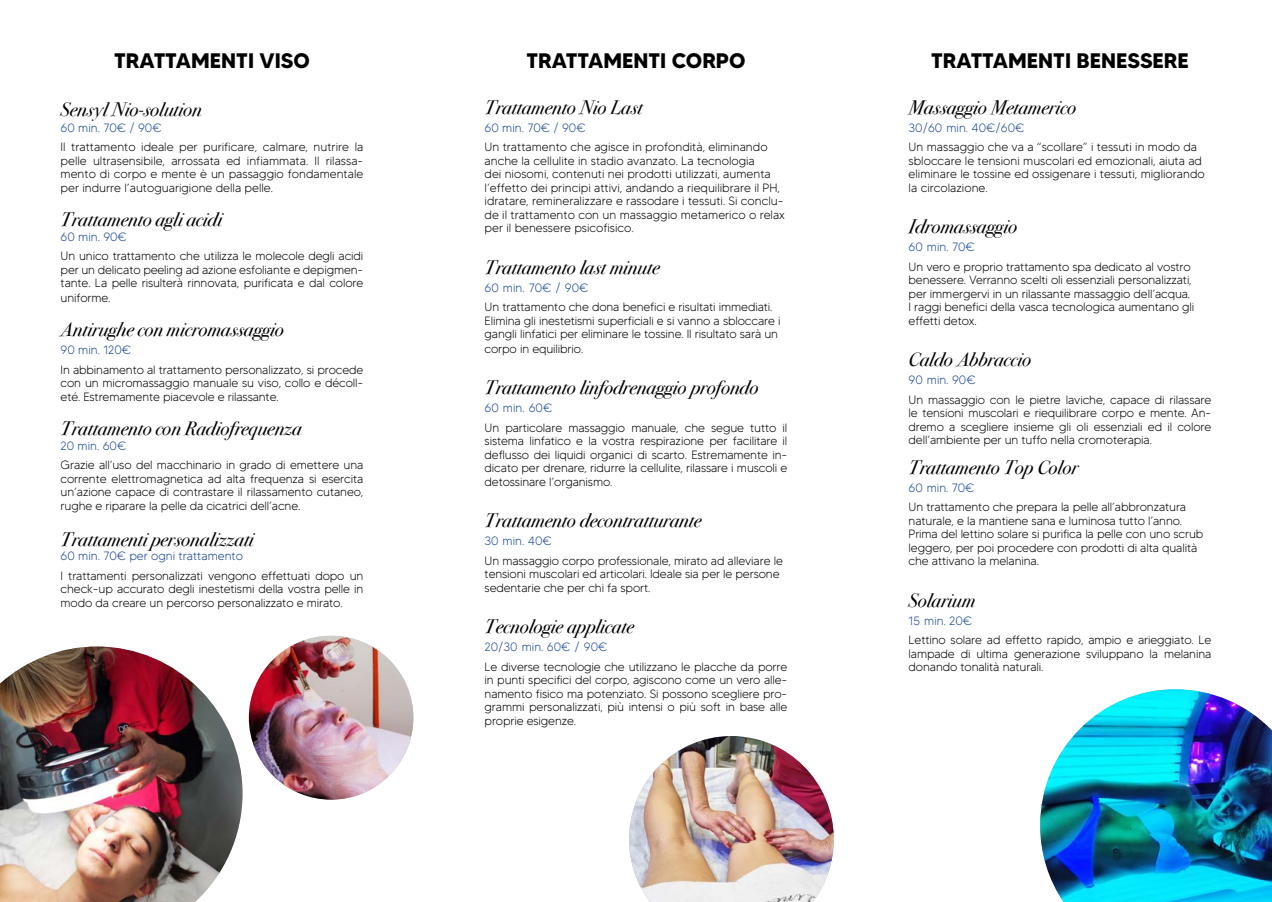
<style>
.page{position:relative;width:1272px;height:902px;background:#fff}
.page>*{position:absolute;margin:0;border:0;box-sizing:border-box;transform-origin:0 0}
.t1{font:700 21px "MADETOMMY";color:#000}
.t2{font:italic 19.5px "Bodoni Svty Two ITCTT";color:#000}
.t3{font:300 12px/13.5px "MADETOMMY";letter-spacing:-.01em;color:#000;text-align:justify}
.t4{font:300 12px "MADETOMMY";color:#134395}
</style>
<div class="page">
<img style="left:1040px;top:689px;width:231px;height:212px">
<img style="left:0;top:646px;width:242px;height:255px">
<img style="left:629px;top:736px;width:204px;height:165px">
<img style="left:249px;top:635px;width:164px;height:164px;border-radius:82px">
<h1 class="t1" style="left:114px;top:47px;width:197px">TRATTAMENTI VISO</h1>
<h2 class="t2" style="left:61px;top:92px;width:143px">Sensyl Nio-solution</h2>
<p class="t4" style="left:61px;top:120px;width:102px">60 min. 70€ / 90€</p>
<p class="t3" style="left:61px;top:140px;width:304px">Il trattamento ideale per purificare, calmare, nutrire la pelle ultrasensibile, arrossata ed infiammata. Il rilassa&shy;mento di corpo e mente è un passaggio fondamentale per indurre l’autoguarigione della pelle.</p>
<h2 class="t2" style="left:61px;top:203px;width:163px">Trattamento agli acidi</h2>
<p class="t4" style="left:61px;top:229px;width:68px">60 min. 90€</p>
<p class="t3" style="left:61px;top:249px;width:304px">Un unico trattamento che utilizza le molecole degli acidi per un delicato peeling ad azione esfoliante e depigmen&shy;tante. La pelle risulterà rinnovata, purificata e dal colore uniforme.</p>
<h2 class="t2" style="left:61px;top:312px;width:225px">Antirughe con micromassaggio</h2>
<p class="t4" style="left:61px;top:342px;width:72px">90 min. 120€</p>
<p class="t3" style="left:61px;top:363px;width:304px">In abbinamento al trattamento personalizzato, si procede con un micromassaggio manuale su viso, collo e décoll&shy;eté. Estremamente piacevole e rilassante.</p>
<h2 class="t2" style="left:61px;top:411px;width:242px">Trattamento con Radiofrequenza</h2>
<p class="t4" style="left:61px;top:438px;width:67px">20 min. 60€</p>
<p class="t3" style="left:61px;top:458px;width:304px">Grazie all’uso del macchinario in grado di emettere una corrente elettromagnetica ad alta frequenza si esercita un’azione capace di contrastare il rilassamento cutaneo, rughe e riparare la pelle da cicatrici dell’acne.</p>
<h2 class="t2" style="left:61px;top:522px;width:194px">Trattamenti personalizzati</h2>
<p class="t4" style="left:61px;top:548px;width:184px">60 min. 70€ per ogni trattamento</p>
<p class="t3" style="left:61px;top:568px;width:304px">I trattamenti personalizzati vengono effettuati dopo un check-up accurato degli inestetismi della vostra pelle in modo da creare un percorso personalizzato e mirato.</p>
<h1 class="t1" style="left:526px;top:47px;width:221px">TRATTAMENTI CORPO</h1>
<h2 class="t2" style="left:484px;top:90px;width:159px">Trattamento Nio Last</h2>
<p class="t4" style="left:484px;top:120px;width:102px">60 min. 70€ / 90€</p>
<p class="t3" style="left:484px;top:140px;width:302px;text-align:left">Un trattamento che agisce in profondità, eliminando anche la cellulite in stadio avanzato. La tecnologia<br>dei niosomi, contenuti nei prodotti utilizzati, aumenta l’effetto dei principi attivi, andando a riequilibrare il PH, idratare, remineralizzare e rassodare i tessuti. Si conclu&shy;de il trattamento con un massaggio metamerico o relax per il benessere psicofisico.</p>
<h2 class="t2" style="left:484px;top:250px;width:176px">Trattamento last minute</h2>
<p class="t4" style="left:484px;top:280px;width:105px">60 min. 70€ / 90€</p>
<p class="t3" style="left:484px;top:300px;width:297px;text-align:left">Un trattamento che dona benefici e risultati immediati.<br>Elimina gli inestetismi superficiali e si vanno a sbloccare i gangli linfatici per eliminare le tossine. Il risultato sarà un corpo in equilibrio.</p>
<h2 class="t2" style="left:484px;top:370px;width:275px">Trattamento linfodrenaggio profondo</h2>
<p class="t4" style="left:484px;top:400px;width:69px">60 min. 60€</p>
<p class="t3" style="left:484px;top:420px;width:304px">Un particolare massaggio manuale, che segue tutto il sistema linfatico e la vostra respirazione per facilitare il deflusso dei liquidi organici di scarto. Estremamente in&shy;dicato per drenare, ridurre la cellulite, rilassare i muscoli e detossinare l’organismo.</p>
<h2 class="t2" style="left:484px;top:503px;width:218px">Trattamento decontratturante</h2>
<p class="t4" style="left:484px;top:533px;width:69px">30 min. 40€</p>
<p class="t3" style="left:484px;top:553px;width:300px;text-align:left">Un massaggio corpo professionale, mirato ad alleviare le tensioni muscolari ed articolari. Ideale sia per le persone sedentarie che per chi fa sport.</p>
<h2 class="t2" style="left:484px;top:609px;width:151px">Tecnologie applicate</h2>
<p class="t4" style="left:484px;top:639px;width:124px">20/30 min. 60€ / 90€</p>
<p class="t3" style="left:484px;top:659px;width:304px">Le diverse tecnologie che utilizzano le placche da porre in punti specifici del corpo, agiscono come un vero alle&shy;namento fisico ma potenziato. Si possono scegliere pro&shy;grammi personalizzati, più intensi o più soft in base alle proprie esigenze.</p>
<h1 class="t1" style="left:931px;top:47px;width:259px">TRATTAMENTI BENESSERE</h1>
<h2 class="t2" style="left:908px;top:90px;width:169px">Massaggio Metamerico</h2>
<p class="t4" style="left:908px;top:120px;width:117px">30/60 min. 40€/60€</p>
<p class="t3" style="left:908px;top:140px;width:298px;text-align:left">Un massaggio che va a “scollare” i tessuti in modo da sbloccare le tensioni muscolari ed emozionali, aiuta ad eliminare le tossine ed ossigenare i tessuti, migliorando la circolazione.</p>
<h2 class="t2" style="left:908px;top:210px;width:110px">Idromassaggio</h2>
<p class="t4" style="left:908px;top:240px;width:68px">60 min. 70€</p>
<p class="t3" style="left:908px;top:260px;width:287px;text-align:left">Un vero e proprio trattamento spa dedicato al vostro benessere. Verranno scelti oli essenziali personalizzati, per immergervi in un rilassante massaggio dell’acqua.<br>I raggi benefici della vasca tecnologica aumentano gli effetti detox.</p>
<h2 class="t2" style="left:908px;top:342px;width:124px">Caldo Abbraccio</h2>
<p class="t4" style="left:908px;top:372px;width:68px">90 min. 90€</p>
<p class="t3" style="left:908px;top:393px;width:304px">Un massaggio con le pietre laviche, capace di rilassare le tensioni muscolari e riequilibrare corpo e mente. An&shy;dremo a scegliere insieme gli oli essenziali ed il colore dell’ambiente per un tuffo nella cromoterapia.</p>
<h2 class="t2" style="left:908px;top:450px;width:171px">Trattamento Top Color</h2>
<p class="t4" style="left:908px;top:480px;width:67px">60 min. 70€</p>
<p class="t3" style="left:908px;top:500px;width:296px;text-align:left">Un trattamento che prepara la pelle all’abbronzatura naturale, e la mantiene sana e luminosa tutto l’anno.<br>Prima del lettino solare si purifica la pelle con uno scrub leggero, per poi procedere con prodotti di alta qualità che attivano la melanina.</p>
<h2 class="t2" style="left:908px;top:583px;width:68px">Solarium</h2>
<p class="t4" style="left:908px;top:613px;width:65px">15 min. 20€</p>
<p class="t3" style="left:908px;top:633px;width:304px">Lettino solare ad effetto rapido, ampio e arieggiato. Le lampade di ultima generazione sviluppano la melanina donando tonalità naturali.</p>
</div>
